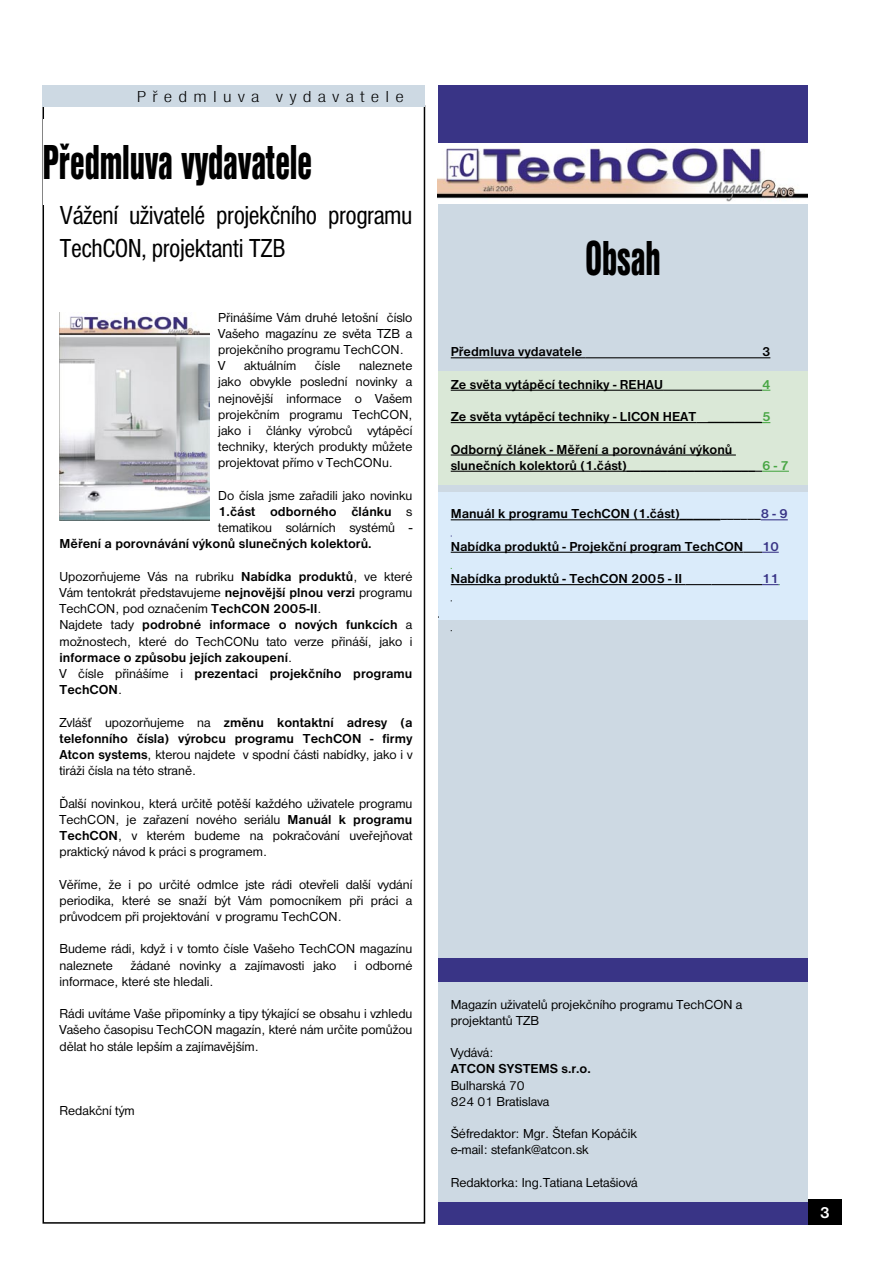
<style>
.page{position:relative;width:893px;height:1263px;background:#fff}
.page>*{position:absolute;margin:0;border:0;box-sizing:border-box;transform-origin:0 0}
.Nadpis{font:51px "Nimbus San DEE Blac Cond";letter-spacing:-.005em;color:#000;scale:.75 1}
.Podnadpis_18b_pravo{font:condensed 27px/32.4px "Nimbus San DEE";letter-spacing:-.02em;color:#000}
.Hlavička_L{font:16.5px "Nimbus San DEE Ligh Cond";letter-spacing:.3em;color:#000;scale:1.25 1}
.t1{font:700 16.5px "Nimbus San DEE";color:#fff}
.text_9b{font:13.5px/16.2px "Nimbus San DEE";color:#000;text-align:justify}
.text_9b_Bold{font:700 13.5px "Nimbus San DEE";color:#000}
.text_9b-2{font:700 13.5px/16.2px "Nimbus San DEE";color:#000;text-align:justify}
.text_9b_Bold-2{font:700 13.5px "Nimbus San DEE";color:#393486}
.text_9b_Bold-3{font:700 13.5px "Nimbus San DEE";color:#48a644}
.s1{font-weight:400}
.s2{font-weight:700}
.s3{color:#48a644}
.s4{color:#393486}
</style>
<div class="page">
<div style="left:43px;top:85px;width:382px;height:21px;background:#cdd9e3"></div>
<div style="left:808px;top:1199px;width:34px;height:26px;background:#000"></div>
<img style="left:60px;top:314px;width:150px;height:207px">
<div style="left:438px;top:85px;width:370px;height:1140px;background:#393486"></div>
<img style="left:438px;top:144px;width:370px;height:60px">
<div style="left:438px;top:982px;width:370px;height:219px;background:#cdd9e3"></div>
<div style="left:438px;top:204px;width:370px;height:753px;background:#cdd9e3"></div>
<div style="left:438px;top:371px;width:370px;height:114px;background:#dae8d7"></div>
<div style="left:438px;top:492px;width:370px;height:127px;background:#daebfa"></div>
<hr style="left:451px;top:357px;width:135px;height:1px;background:#000">
<hr style="left:586px;top:357px;width:176px;height:1px;background:#000">
<hr style="left:451px;top:390px;width:212px;height:1px;background:#000">
<hr style="left:663px;top:390px;width:99px;height:1px;background:#000">
<hr style="left:451px;top:422px;width:245px;height:1px;background:#000">
<svg style="left:696px;top:422px;width:12px;height:1px"></svg>
<hr style="left:708px;top:422px;width:54px;height:1px;background:#000">
<hr style="left:451px;top:454px;width:285px;height:2px;background:#000">
<hr style="left:451px;top:471px;width:304px;height:1px;background:#000">
<svg style="left:755px;top:471px;width:34px;height:1px"></svg>
<hr style="left:451px;top:519px;width:269px;height:1px;background:#000">
<svg style="left:761px;top:519px;width:27px;height:1px"></svg>
<hr style="left:451px;top:552px;width:292px;height:1px;background:#000">
<svg style="left:743px;top:552px;width:36px;height:1px"></svg>
<hr style="left:451px;top:584px;width:235px;height:1px;background:#000">
<svg style="left:686px;top:584px;width:25px;height:1px"></svg>
<hr style="left:711px;top:584px;width:51px;height:1px;background:#000">
<svg style="left:762px;top:584px;width:18px;height:1px"></svg>
<p class="Hlavička_L" style="left:137px;top:87px;width:215px">Předmluva vydavatele</p>
<p class="Nadpis" style="left:43px;top:133px;width:361px">Předmluva vydavatele</p>
<p class="Podnadpis_18b_pravo" style="left:60px;top:200px;width:354px">Vážení uživatelé projekčního programu<br>TechCON, projektanti TZB</p>
<p class="text_9b" style="left:218px;top:309px;width:196px">Přinášíme Vám druhé letošní číslo Vašeho magazínu ze světa TZB a projekčního programu TechCON.</p>
<p class="text_9b" style="left:218px;top:358px;width:9px">V</p>
<p class="text_9b" style="left:244px;top:358px;width:54px">aktuálním</p>
<p class="text_9b" style="left:315px;top:358px;width:27px">čísle</p>
<p class="text_9b" style="left:218px;top:358px;width:196px;text-indent:141px">naleznete jako obvykle poslední novinky a nejnovější informace o Vašem projekčním programu TechCON, jako i články výrobců vytápěcí techniky, kterých produkty můžete projektovat přímo v TechCONu.</p>
<p class="text_9b" style="left:218px;top:487px;width:196px">Do čísla jsme zařadili jako novinku</p>
<p class="text_9b-2" style="left:218px;top:503px;width:196px">1.část odborného článku <span class="s1">s</span></p>
<p class="text_9b" style="left:218px;top:520px;width:196px">tematikou solárních systémů -</p>
<p class="text_9b-2" style="left:60px;top:536px;width:314px">Měření a porovnávání výkonů slunečných kolektorů.</p>
<p class="text_9b" style="left:60px;top:568px;width:354px">Upozorňujeme Vás na rubriku <span class="s2">Nabídka produktů</span>, ve které Vám tentokrát představujeme <span class="s2">nejnovější plnou verzi</span> programu TechCON, pod označením <span class="s2">TechCON 2005-II</span>.</p>
<p class="text_9b-2" style="left:60px;top:617px;width:354px"><span class="s1">Najdete tady</span> podrobné informace o nových funkcích <span class="s1">a možnostech, které do TechCONu tato verze přináší, jako i </span>informace o způsobu jejích zakoupení<span class="s1">.</span></p>
<p class="text_9b-2" style="left:60px;top:665px;width:354px"><span class="s1">V čísle přinášíme i</span> prezentaci projekčního programu<br>TechCON<span class="s1">.</span></p>
<p class="text_9b" style="left:60px;top:714px;width:354px">Zvlášť upozorňujeme na <span class="s2">změnu kontaktní adresy (a telefonního čísla) výrobcu programu TechCON - firmy Atcon systems</span>, kterou najdete v spodní části nabídky, jako i v tiráži čísla na této straně.</p>
<p class="text_9b" style="left:60px;top:795px;width:354px">Ďalší novinkou, která určitě potěší každého uživatele programu TechCON, je zařazení nového seriálu <span class="s2">Manuál k programu TechCON</span>, v kterém budeme na pokračování uveřejňovat praktický návod k práci s programem.</p>
<p class="text_9b" style="left:60px;top:876px;width:354px">Věříme, že i po určité odmlce jste rádi otevřeli další vydání periodika, které se snaží být Vám pomocníkem při práci a průvodcem při projektování v programu TechCON.</p>
<p class="text_9b" style="left:60px;top:941px;width:354px">Budeme rádi, když i v tomto čísle Vašeho TechCON magazínu naleznete</p>
<p class="text_9b" style="left:131px;top:957px;width:207px">žádané novinky a zajímavosti jako</p>
<p class="text_9b" style="left:354px;top:957px;width:60px">i odborné</p>
<p class="text_9b" style="left:60px;top:973px;width:155px">informace, které ste hledali.</p>
<p class="text_9b" style="left:60px;top:1006px;width:354px">Rádi uvítáme Vaše připomínky a tipy týkající se obsahu i vzhledu Vašeho časopisu TechCON magazín, které nám určite pomůžou dělat ho stále lepším a zajímavějším.</p>
<p class="text_9b" style="left:60px;top:1103px;width:77px">Redakční tým</p>
<p class="Nadpis" style="left:585px;top:229px;width:102px">Obsah</p>
<p class="text_9b_Bold" style="left:451px;top:344px;width:133px">Předmluva vydavatele</p>
<p class="text_9b_Bold" style="left:762px;top:344px;width:10px">3</p>
<p class="text_9b_Bold" style="left:451px;top:377px;width:214px">Ze světa vytápěcí techniky - REHAU</p>
<p class="text_9b_Bold-3" style="left:762px;top:377px;width:10px">4</p>
<p class="text_9b_Bold" style="left:451px;top:409px;width:321px">Ze světa vytápěcí techniky - LICON HEAT ________<span class="s3">5</span></p>
<p class="text_9b_Bold" style="left:451px;top:442px;width:283px">Odborný článek - Měření a porovnávání výkonů</p>
<p class="text_9b_Bold" style="left:451px;top:458px;width:340px">slunečních kolektorů (1.část)___________________ <span class="s3">6 - 7</span></p>
<p class="text_9b_Bold" style="left:451px;top:506px;width:338px">Manuál k programu TechCON (1.část)____________<span class="s4">8 - 9</span></p>
<p class="text_9b_Bold" style="left:451px;top:539px;width:294px">Nabídka produktů - Projekční program TechCON</p>
<p class="text_9b_Bold-2" style="left:762px;top:539px;width:18px">10</p>
<p class="text_9b_Bold" style="left:451px;top:571px;width:233px">Nabídka produktů - TechCON 2005 - II</p>
<p class="text_9b_Bold-2" style="left:762px;top:571px;width:18px">11</p>
<p class="text_9b" style="left:451px;top:996px;width:293px">Magazín uživatelů projekčního programu TechCON a</p>
<p class="text_9b" style="left:451px;top:1012px;width:90px">projektantů TZB</p>
<p class="text_9b" style="left:451px;top:1045px;width:44px">Vydává:</p>
<p class="text_9b_Bold" style="left:451px;top:1061px;width:142px">ATCON SYSTEMS s.r.o.</p>
<p class="text_9b" style="left:451px;top:1077px;width:75px">Bulharská 70</p>
<p class="text_9b" style="left:451px;top:1093px;width:100px">824 01 Bratislava</p>
<p class="text_9b" style="left:451px;top:1126px;width:188px">Šéfredaktor: Mgr. Štefan Kopáčik</p>
<p class="text_9b" style="left:451px;top:1142px;width:139px">e-mail: stefank@atcon.sk</p>
<p class="text_9b" style="left:451px;top:1174px;width:189px">Redaktorka: Ing.Tatiana Letašiová</p>
<p class="t1" style="left:820px;top:1203px;width:12px">3</p>
</div>
